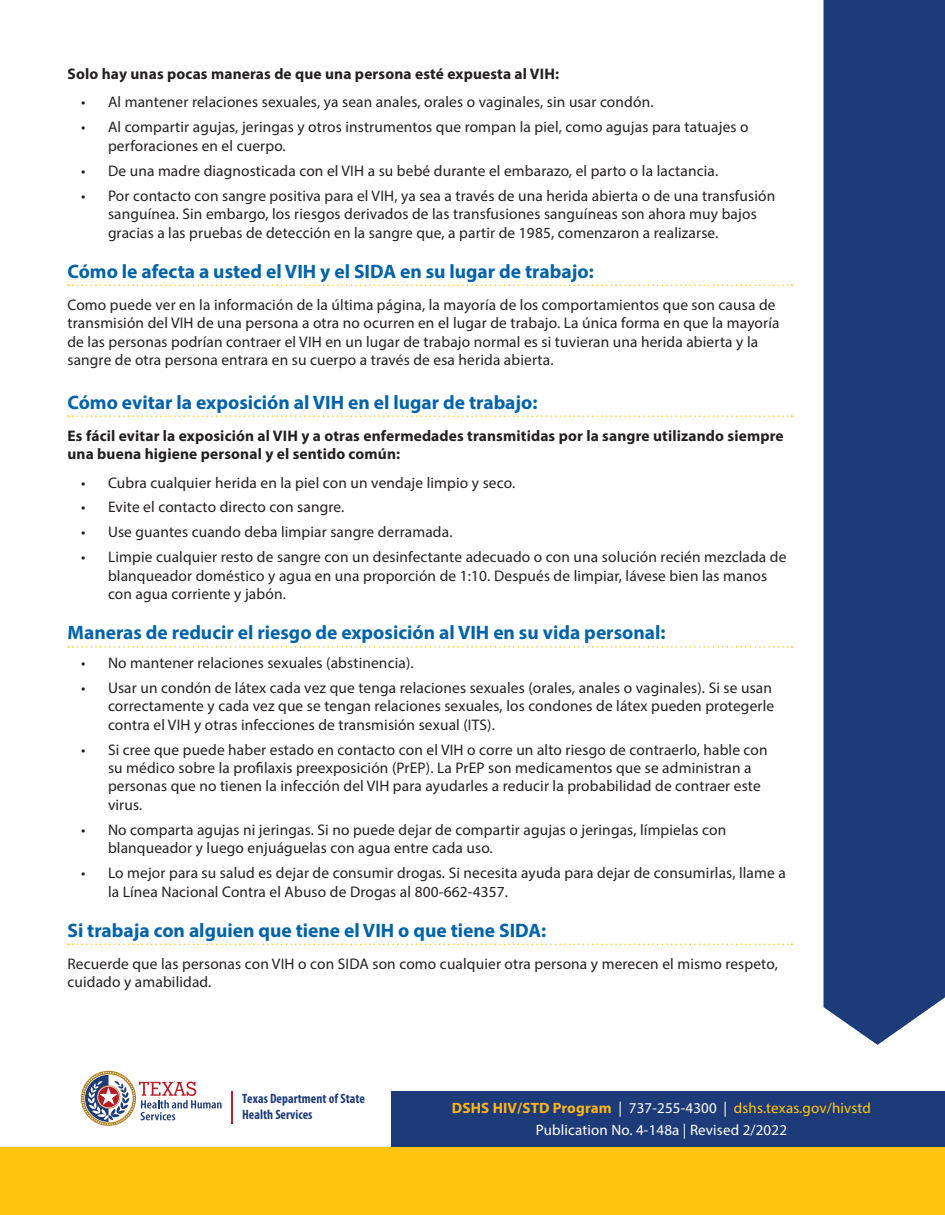
<style>
.page{position:relative;width:945px;height:1215px;background:#fff}
.page>*{position:absolute;margin:0;border:0;box-sizing:border-box;transform-origin:0 0}
.subhead_style_2{font:700 19.5px "Myriad Pro";color:#0163a8}
.body_copy{font:15.3px/18.5px "Myriad Pro";letter-spacing:.01em;color:#231f20}
.body_copy-2{font:700 15.3px/18.5px "Myriad Pro";letter-spacing:.01em;color:#231f20}
.Paragraph_Style_1{font:15px "Myriad Pro";letter-spacing:.01em;color:#fec80b}
.Paragraph_Style_1-2{font:15px "Myriad Pro";letter-spacing:.01em;color:#fff}
.t1{font:700 condensed 13.5px/15.8px "Myriad Pro";letter-spacing:.005em;color:#1d3b78}
.s1{font-weight:700;color:#fcb619}
.s2{color:#fff}
</style>
<div class="page">
<div style="left:392px;top:1091px;width:553px;height:57px;background:#1d3b78"></div>
<div style="left:0;top:1148px;width:945px;height:67px;background:#fec40e"></div>
<hr style="left:231px;top:1091px;width:2px;height:33px;background:#b31e27">
<svg style="left:81px;top:1071px;width:141px;height:55px"></svg>
<div style="left:824px;top:0;width:121px;height:1045px;background:#1d3b78"></div>
<svg style="left:68px;top:285px;width:724px;height:1px"></svg>
<svg style="left:68px;top:415px;width:724px;height:2px"></svg>
<svg style="left:68px;top:646px;width:724px;height:2px"></svg>
<svg style="left:68px;top:944px;width:724px;height:1px"></svg>
<p class="body_copy-2" style="left:68px;top:64px;width:493px">Solo hay unas pocas maneras de que una persona esté expuesta al VIH:</p>
<p class="body_copy" style="left:81px;top:93px;width:574px">• Al mantener relaciones sexuales, ya sean anales, orales o vaginales, sin usar condón.</p>
<p class="body_copy" style="left:108px;top:118px;width:642px;text-indent:-27px">• Al compartir agujas, jeringas y otros instrumentos que rompan la piel, como agujas para tatuajes o perforaciones en el cuerpo.</p>
<p class="body_copy" style="left:81px;top:161px;width:639px">• De una madre diagnosticada con el VIH a su bebé durante el embarazo, el parto o la lactancia.</p>
<p class="body_copy" style="left:108px;top:186px;width:669px;text-indent:-27px">• Por contacto con sangre positiva para el VIH, ya sea a través de una herida abierta o de una transfusión sanguínea. Sin embargo, los riesgos derivados de las transfusiones sanguíneas son ahora muy bajos gracias a las pruebas de detección en la sangre que, a partir de 1985, comenzaron a realizarse.</p>
<p class="subhead_style_2" style="left:68px;top:258px;width:528px">Cómo le afecta a usted el VIH y el SIDA en su lugar de trabajo:</p>
<p class="body_copy" style="left:68px;top:295px;width:714px">Como puede ver en la información de la última página, la mayoría de los comportamientos que son causa de transmisión del VIH de una persona a otra no ocurren en el lugar de trabajo. La única forma en que la mayoría de las personas podrían contraer el VIH en un lugar de trabajo normal es si tuvieran una herida abierta y la sangre de otra persona entrara en su cuerpo a través de esa herida abierta.</p>
<p class="subhead_style_2" style="left:68px;top:389px;width:472px">Cómo evitar la exposición al VIH en el lugar de trabajo:</p>
<p class="body_copy-2" style="left:68px;top:426px;width:718px">Es fácil evitar la exposición al VIH y a otras enfermedades transmitidas por la sangre utilizando siempre una buena higiene personal y el sentido común:</p>
<p class="body_copy" style="left:81px;top:473px;width:436px">• Cubra cualquier herida en la piel con un vendaje limpio y seco.</p>
<p class="body_copy" style="left:81px;top:498px;width:265px">• Evite el contacto directo con sangre.</p>
<p class="body_copy" style="left:81px;top:523px;width:373px">• Use guantes cuando deba limpiar sangre derramada.</p>
<p class="body_copy" style="left:108px;top:548px;width:680px;text-indent:-27px">• Limpie cualquier resto de sangre con un desinfectante adecuado o con una solución recién mezclada de blanqueador doméstico y agua en una proporción de 1:10. Después de limpiar, lávese bien las manos con agua corriente y jabón.</p>
<p class="subhead_style_2" style="left:68px;top:620px;width:600px">Maneras de reducir el riesgo de exposición al VIH en su vida personal:</p>
<p class="body_copy" style="left:81px;top:653px;width:334px">• No mantener relaciones sexuales (abstinencia).</p>
<p class="body_copy" style="left:108px;top:678px;width:668px;text-indent:-27px">• Usar un condón de látex cada vez que tenga relaciones sexuales (orales, anales o vaginales). Si se usan correctamente y cada vez que se tengan relaciones sexuales, los condones de látex pueden protegerle contra el VIH y otras infecciones de transmisión sexual (ITS).</p>
<p class="body_copy" style="left:108px;top:740px;width:661px;text-indent:-27px">• Si cree que puede haber estado en contacto con el VIH o corre un alto riesgo de contraerlo, hable con su médico sobre la profilaxis preexposición (PrEP). La PrEP son medicamentos que se administran a personas que no tienen la infección del VIH para ayudarles a reducir la probabilidad de contraer este virus.</p>
<p class="body_copy" style="left:108px;top:820px;width:620px;text-indent:-27px">• No comparta agujas ni jeringas. Si no puede dejar de compartir agujas o jeringas, límpielas con blanqueador y luego enjuáguelas con agua entre cada uso.</p>
<p class="body_copy" style="left:108px;top:864px;width:679px;text-indent:-27px">• Lo mejor para su salud es dejar de consumir drogas. Si necesita ayuda para dejar de consumirlas, llame a la Línea Nacional Contra el Abuso de Drogas al 800-662-4357.</p>
<p class="subhead_style_2" style="left:68px;top:918px;width:480px">Si trabaja con alguien que tiene el VIH o que tiene SIDA:</p>
<p class="body_copy" style="left:68px;top:954px;width:712px">Recuerde que las personas con VIH o con SIDA son como cualquier otra persona y merecen el mismo respeto, cuidado y amabilidad.</p>
<p class="t1" style="left:242px;top:1090px;width:125px">Texas Department of State<br>Health Services</p>
<p class="Paragraph_Style_1" style="left:452px;top:1099px;width:421px"><span class="s1">DSHS HIV/STD Program</span> <span class="s2">| 737-255-4300 |</span> dshs.texas.gov/hivstd</p>
<p class="Paragraph_Style_1-2" style="left:536px;top:1120px;width:253px">Publication No. 4-148a | Revised 2/2022</p>
</div>
